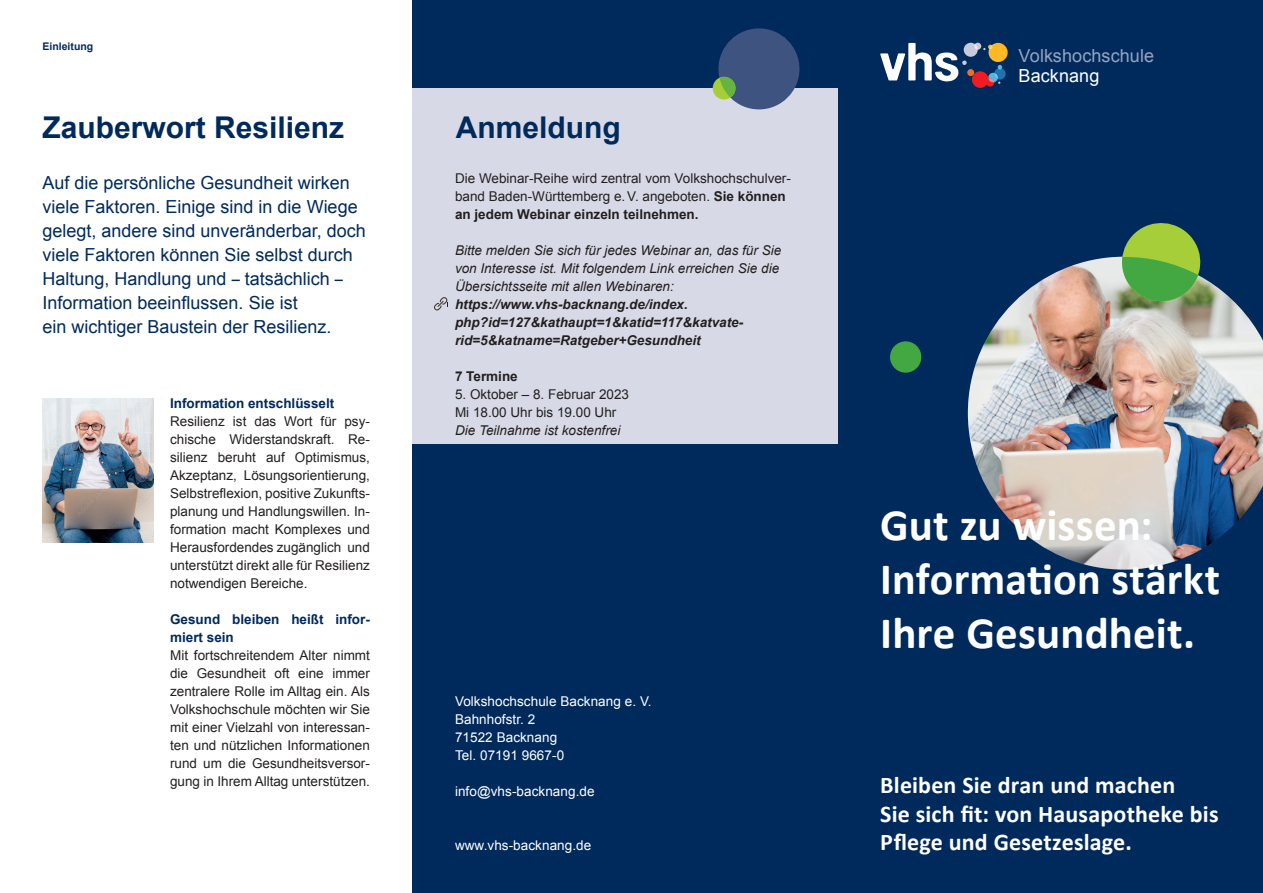
<style>
.page{position:relative;width:1263px;height:893px;background:#fff}
.page>*{position:absolute;margin:0;border:0;box-sizing:border-box;transform-origin:0 0}
.t1{font:700 45px/54px "Calibri";letter-spacing:.005em;color:#fff}
.t2{font:700 30px "Arial";color:#002a5c}
.t3{font:700 24px/28.8px "Calibri";letter-spacing:.005em;color:#fff}
.t4{font:18px/24px "Arial";color:#002a5c}
.t5{font:18px "Arial";letter-spacing:.005em;color:#98a2be}
.t6{font:18px "Arial";letter-spacing:.005em;color:#fff}
.t7{font:13.5px/18px "Arial";color:#231f20;text-align:justify}
.t8{font:italic 13.5px/18px "Arial";color:#231f20}
.t9{font:italic 700 13.5px/18px "Arial";color:#231f20}
.t10{font:13.5px/18px "Arial";letter-spacing:.005em;color:#fff}
.t11{font:700 13.5px/18px "Arial";color:#002a5c}
.t12{font:700 13.5px "Arial";color:#231f20}
.t13{font:700 10.5px "Arial";color:#002a5c}
.s1{font-family:"Arial Narrow"}
.s2{font-weight:700}
</style>
<div class="page">
<div style="left:412px;top:0;width:851px;height:893px;background:#002a5c"></div>
<svg style="left:880px;top:43px;width:128px;height:45px"></svg>
<img style="left:968px;top:257px;width:295px;height:313px">
<svg style="left:1117px;top:223px;width:88px;height:83px;background:#69a04c"></svg>
<div style="left:890px;top:341px;width:31px;height:32px;background:#43a842;border-radius:50%"></div>
<img style="left:43px;top:399px;width:110px;height:144px">
<div style="left:412px;top:89px;width:426px;height:355px;background:#d7dae6"></div>
<div style="left:718px;top:28px;width:81px;height:81px;background:#3e5380;border-radius:50%"></div>
<div style="left:713px;top:77px;width:22px;height:22px;background:#a6ce39;border-radius:50%"></div>
<svg style="left:719px;top:77px;width:16px;height:21px"></svg>
<svg style="left:434px;top:297px;width:13px;height:13px"></svg>
<p class="t13" style="left:43px;top:40px;width:52px">Einleitung</p>
<h2 class="t2" style="left:43px;top:107px;width:303px">Zauberwort Resilienz</h2>
<p class="t4" style="left:43px;top:170px;width:325px">Auf die persönliche Gesundheit wirken viele Faktoren. Einige sind in die Wiege gelegt, andere sind unveränderbar, doch viele Faktoren können Sie selbst durch Haltung, Handlung und <span class="s1">–</span> tatsächlich <span class="s1">– </span>Information beeinflussen. Sie ist<br>ein wichtiger Baustein der Resilienz.</p>
<p class="t11" style="left:170px;top:394px;width:166px">Information entschlüsselt</p>
<p class="t7" style="left:170px;top:412px;width:201px">Resilienz ist das Wort für psy&shy;chische Widerstandskraft. Re&shy;silienz beruht auf Optimismus, Akzeptanz, Lösungsorientierung, Selbstreflexion, positive Zukunfts&shy;planung und Handlungswillen. In&shy;formation macht Komplexes und Herausfordendes zugänglich und unterstützt direkt alle für Resilienz notwendigen Bereiche.</p>
<p class="t11" style="left:170px;top:610px;width:201px">Gesund bleiben heißt infor&shy;miert sein</p>
<p class="t7" style="left:170px;top:646px;width:201px">Mit fortschreitendem Alter nimmt die Gesundheit oft eine immer zentralere Rolle im Alltag ein. Als Volkshochschule möchten wir Sie mit einer Vielzahl von interessan&shy;ten und nützlichen Informationen rund um die Gesundheitsversor&shy;gung in Ihrem Alltag unterstützen.</p>
<h2 class="t2" style="left:456px;top:107px;width:166px">Anmeldung</h2>
<p class="t7" style="left:455px;top:169px;width:337px;text-align:left">Die Webinar-Reihe wird zentral vom Volkshochschulver&shy;band Baden-Württemberg e.V. angeboten. <span class="s2">Sie können an jedem Webinar einzeln teilnehmen.</span></p>
<p class="t8" style="left:455px;top:241px;width:328px">Bitte melden Sie sich für jedes Webinar an, das für Sie von Interesse ist. Mit folgendem Link erreichen Sie die<br>Übersichtsseite mit allen Webinaren:</p>
<p class="t9" style="left:455px;top:295px;width:290px">https://www.vhs-backnang.de/index. php?id=127&amp;kathaupt=1&amp;katid=117&amp;katvate&shy;rid=5&amp;katname=Ratgeber+Gesundheit</p>
<p class="t12" style="left:455px;top:367px;width:64px">7 Termine</p>
<p class="t7" style="left:455px;top:385px;width:176px">5. Oktober – 8. Februar 2023<br>Mi 18.00 Uhr bis 19.00 Uhr</p>
<p class="t8" style="left:455px;top:421px;width:167px">Die Teilnahme ist kostenfrei</p>
<p class="t10" style="left:455px;top:693px;width:198px">Volkshochschule Backnang e. V.<br>Bahnhofstr. 2<br>71522 Backnang<br>Tel. 07191 9667-0</p>
<p class="t10" style="left:455px;top:783px;width:141px">info@vhs-backnang.de</p>
<p class="t10" style="left:455px;top:837px;width:138px">www.vhs-backnang.de</p>
<h3 class="t5" style="left:1019px;top:44px;width:137px">Volkshochschule</h3>
<h3 class="t6" style="left:1019px;top:64px;width:82px">Backnang</h3>
<h1 class="t1" style="left:880px;top:498px;width:341px">Gut zu wissen:<br>Information stärkt<br>Ihre Gesundheit.</h1>
<h3 class="t3" style="left:880px;top:770px;width:340px">Bleiben Sie dran und machen<br>Sie sich fit: von Hausapotheke bis<br>Pflege und Gesetzeslage.</h3>
</div>
